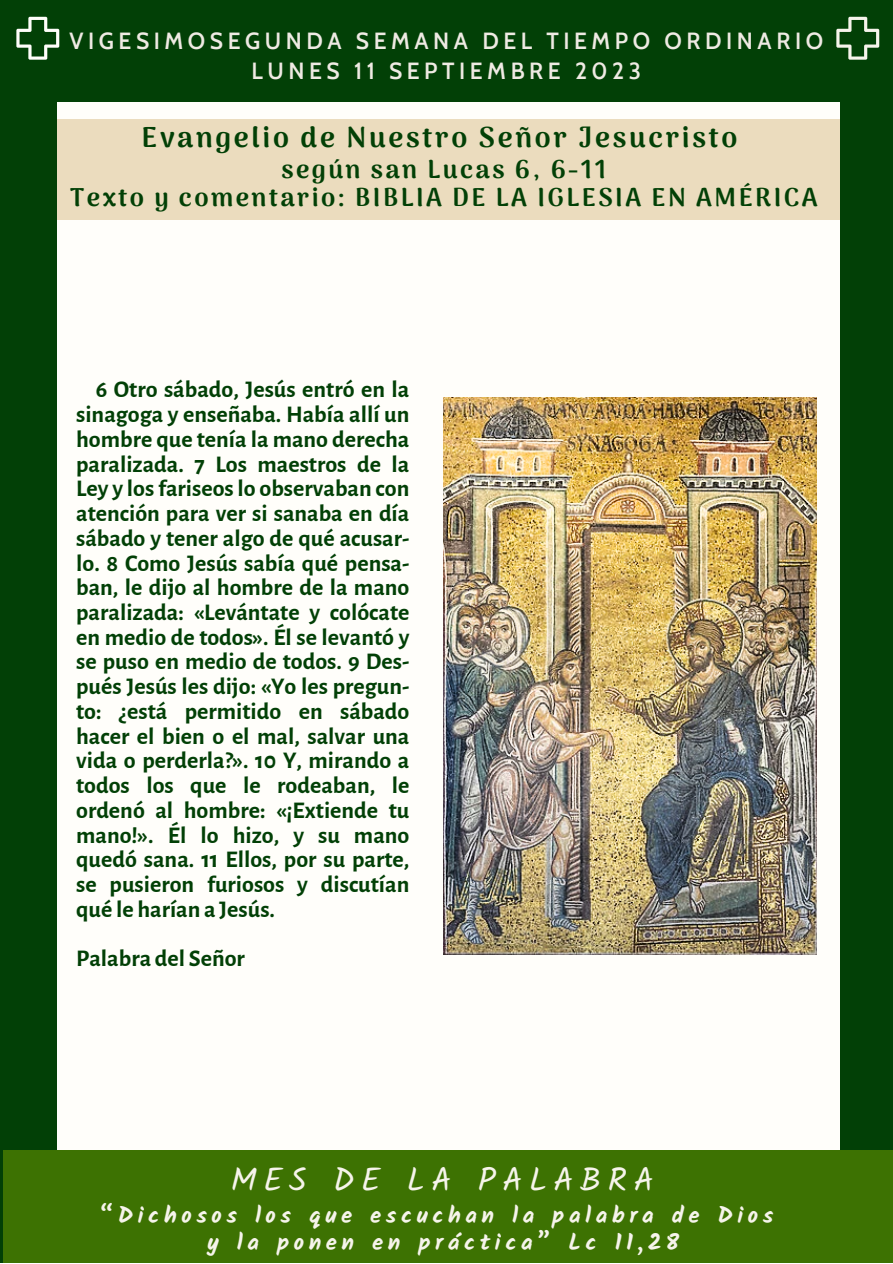
<style>
.page{position:relative;width:893px;height:1264px;background:#fff}
.page>*{position:absolute;margin:0;border:0;box-sizing:border-box;transform-origin:0 0}
.t1{font:33px "Kalam";letter-spacing:.2em;color:#f6f4eb}
.t2{font:900 28.5px "Arima Madurai";letter-spacing:.095em;color:#024006}
.t3{font:900 25.5px "Arima Madurai";letter-spacing:.095em;color:#024006}
.t4{font:700 24px/24.8px "Alegreya Sans";color:#024006;text-align:justify}
.t5{font:700 22.8px "Kalam";letter-spacing:.2em;color:#f6f4eb}
.t6{font:600 22.8px "Cabin";letter-spacing:.2em;color:#efeae3}
</style>
<div class="page">
<div style="left:0;top:0;width:892px;height:1262px;background:#024006"></div>
<div style="left:58px;top:102px;width:781px;height:1058px;background:#fffefa"></div>
<div style="left:57px;top:120px;width:783px;height:100px;background:#ebdcbe"></div>
<svg style="left:16px;top:17px;width:43px;height:43px"></svg>
<svg style="left:836px;top:17px;width:43px;height:43px"></svg>
<div style="left:3px;top:1150px;width:889px;height:112px;background:#3d7202"></div>
<img style="left:444px;top:397px;width:372px;height:557px">
<p class="t6" style="left:69px;top:27px;width:755px">VIGESIMOSEGUNDA SEMANA DEL TIEMPO ORDINARIO</p>
<p class="t6" style="left:251px;top:57px;width:391px">LUNES 11 SEPTIEMBRE 2023</p>
<p class="t2" style="left:141px;top:121px;width:597px">Evangelio de Nuestro Señor Jesucristo</p>
<p class="t3" style="left:281px;top:154px;width:326px">según san Lucas 6, 6-11</p>
<p class="t3" style="left:70px;top:182px;width:749px">Texto y comentario: BIBLIA DE LA IGLESIA EN AMÉRICA</p>
<p class="t4" style="left:76px;top:378px;width:335px;text-indent:20px">6 Otro sábado, Jesús entró en la sinagoga y enseñaba. Había allí un hombre que tenía la mano derecha paralizada. 7 Los maestros de la Ley y los fariseos lo observaban con atención para ver si sanaba en día sábado y tener algo de qué acusar&shy;lo. 8 Como Jesús sabía qué pensa&shy;ban, le dijo al hombre de la mano paralizada: «Levántate y colócate en medio de todos». Él se levantó y se puso en medio de todos. 9 Des&shy;pués Jesús les dijo: «Yo les pregun&shy;to: ¿está permitido en sábado hacer el bien o el mal, salvar una vida o perderla?». 10 Y, mirando a todos los que le rodeaban, le ordenó al hombre: «¡Extiende tu mano!». Él lo hizo, y su mano quedó sana. 11 Ellos, por su parte, se pusieron furiosos y discutían qué le harían a Jesús.</p>
<p class="t4" style="left:76px;top:946px;width:170px">Palabra del Señor</p>
<p class="t1" style="left:231px;top:1160px;width:424px">MES DE LA PALABRA</p>
<p class="t5" style="left:100px;top:1201px;width:675px">“Dichosos los que escuchan la palabra de Dios</p>
<p class="t5" style="left:207px;top:1229px;width:473px">y la ponen en práctica” Lc 11,28</p>
</div>
